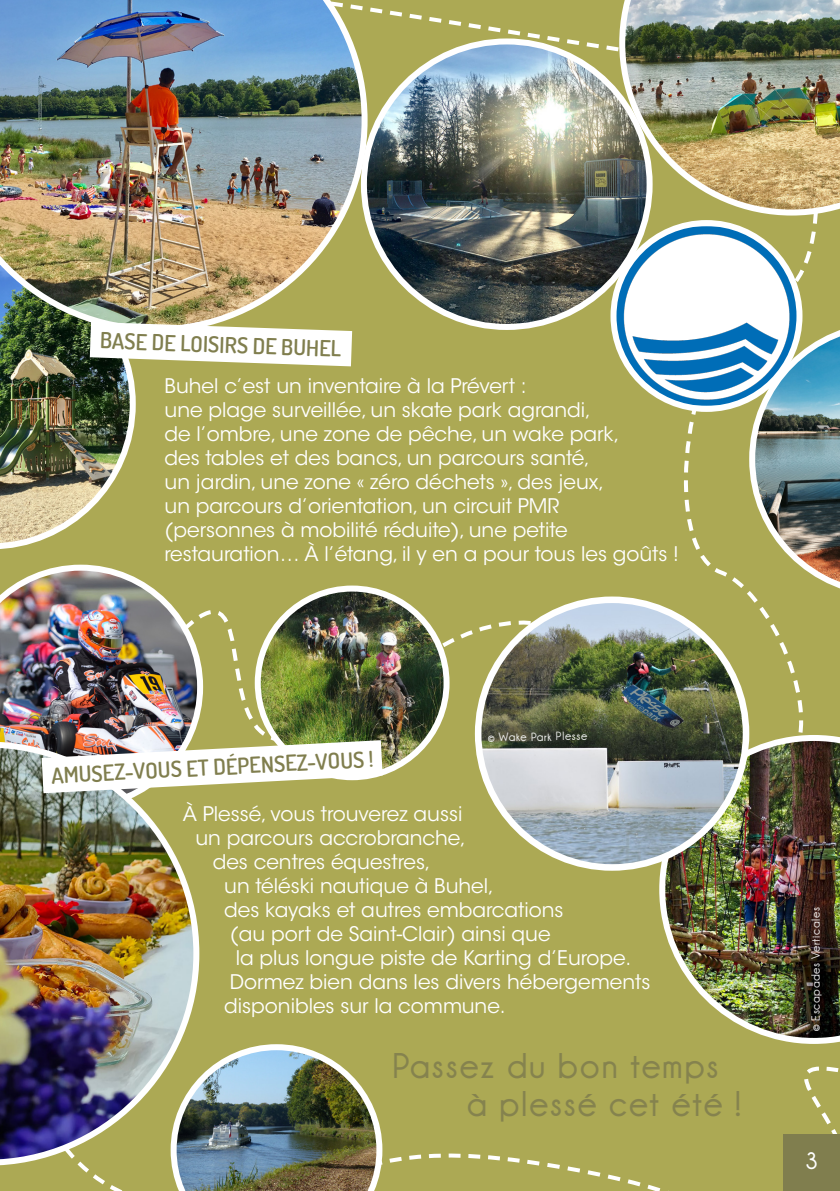
<style>
.page{position:relative;width:840px;height:1191px;background:#fff}
.page>*{position:absolute;margin:0;border:0;box-sizing:border-box;transform-origin:0 0}
.t1{font:700 36px/38px "Champagne&Limousines";letter-spacing:.05em;color:#807e4e}
.t2{font:700 24px "Champagne&Limousines";color:#fff}
.t3{font:600 22px "Dosis";color:#807e4e}
.t4{font:20px "ITC Avant Garde Std";color:#fff}
.t5{font:700 12px "Champagne&Limousines";letter-spacing:.05em;color:#fff}
</style>
<div class="page">
<div style="left:0;top:793px;width:839px;height:398px;background:#aca954"></div>
<img style="left:142px;top:1044px;width:385px;height:147px">
<img style="left:659px;top:793px;width:180px;height:251px">
<div style="left:782px;top:1134px;width:57px;height:57px;background:#807e4e"></div>
<img style="left:0;top:793px;width:199px;height:372px">
<img style="left:478px;top:600px;width:267px;height:267px;border-radius:134px">
<img style="left:0;top:0;width:839px;height:793px">
<img style="left:613px;top:226px;width:186px;height:183px">
<div style="left:610px;top:220px;width:192px;height:192px;border:6px solid #fff;border-radius:50%"></div>
<p class="t3" style="left:100px;top:326px;width:243px;rotate:2deg">BASE DE LOISIRS DE BUHEL</p>
<p class="t4" style="left:164px;top:373px;width:363px">Buhel c’est un inventaire à la Prévert :</p>
<p class="t4" style="left:164px;top:397px;width:428px">une plage surveillée, un skate park agrandi,</p>
<p class="t4" style="left:164px;top:421px;width:456px">de l’ombre, une zone de pêche, un wake park,</p>
<p class="t4" style="left:164px;top:445px;width:426px">des tables et des bancs, un parcours santé,</p>
<p class="t4" style="left:164px;top:469px;width:441px">un jardin, une zone « zéro déchets », des jeux,</p>
<p class="t4" style="left:164px;top:493px;width:396px">un parcours d’orientation, un circuit PMR</p>
<p class="t4" style="left:164px;top:517px;width:404px">(personnes à mobilité réduite), une petite</p>
<p class="t4" style="left:164px;top:541px;width:515px">restauration… À l’étang, il y en a pour tous les goûts !</p>
<p class="t3" style="left:50px;top:761px;width:324px;rotate:-3deg">AMUSEZ-VOUS ET DÉPENSEZ-VOUS !</p>
<p class="t5" style="left:488px;top:731px;width:101px;rotate:-1deg">© Wake Park Plesse</p>
<p class="t4" style="left:183px;top:801px;width:281px">À Plessé, vous trouverez aussi</p>
<p class="t4" style="left:195px;top:825px;width:272px">un parcours accrobranche,</p>
<p class="t4" style="left:212px;top:849px;width:219px">des centres équestres,</p>
<p class="t4" style="left:224px;top:873px;width:271px">un téléski nautique à Buhel,</p>
<p class="t4" style="left:224px;top:897px;width:340px">des kayaks et autres embarcations</p>
<p class="t4" style="left:230px;top:921px;width:322px">(au port de Saint-Clair) ainsi que</p>
<p class="t4" style="left:235px;top:945px;width:397px">la plus longue piste de Karting d’Europe.</p>
<p class="t4" style="left:230px;top:969px;width:422px">Dormez bien dans les divers hébergements</p>
<p class="t4" style="left:224px;top:993px;width:283px">disponibles sur la commune.</p>
<h1 class="t1" style="left:466px;top:1047px;width:275px;text-indent:-74px">Passez du bon temps à plessé cet été !</h1>
<p class="t5" style="left:808px;top:1031px;width:125px;rotate:-90deg">© Escapades Verticales</p>
<p class="t2" style="left:804px;top:1147px;width:14px">3</p>
</div>
